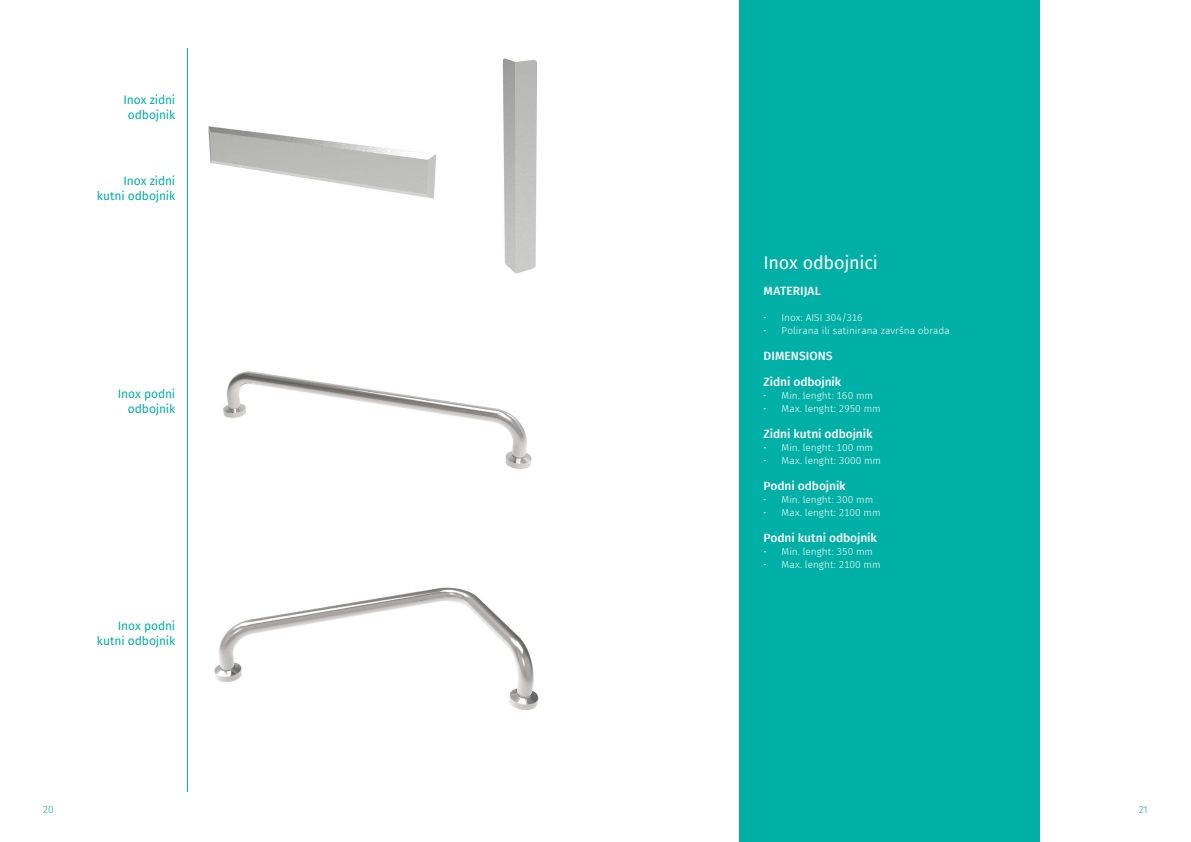
<style>
.page{position:relative;width:1191px;height:842px;background:#fff}
.page>*{position:absolute;margin:0;border:0;box-sizing:border-box;transform-origin:0 0}
.t1{font:18px "Fira Sans";letter-spacing:-.01em;color:#fff}
.t2{font:500 12px/26px "Fira Sans";letter-spacing:-.005em;color:#fff}
.t3{font:12px/15px "Fira Sans";letter-spacing:-.015em;color:#00afa5;text-align:right}
.t4{font:300 10px "Fira Sans";color:#fff}
.t5{font:300 10px "Fira Sans";color:#00afa5}
</style>
<div class="page">
<hr style="left:187px;top:48px;width:1px;height:744px;background:#00afa5">
<div style="left:739px;top:0;width:300px;height:842px;background:#00afa5"></div>
<img style="left:502px;top:58px;width:36px;height:216px">
<img style="left:208px;top:126px;width:228px;height:73px">
<img style="left:214px;top:587px;width:325px;height:123px">
<img style="left:223px;top:371px;width:309px;height:98px">
<p class="t3" style="left:123px;top:92px;width:53px;text-align:center">Inox zidni odbojnik</p>
<p class="t3" style="left:97px;top:173px;width:80px">Inox zidni kutni odbojnik</p>
<p class="t3" style="left:118px;top:386px;width:59px">Inox podni odbojnik</p>
<p class="t3" style="left:97px;top:618px;width:80px">Inox podni kutni odbojnik</p>
<h1 class="t1" style="left:763px;top:249px;width:116px">Inox odbojnici</h1>
<p class="t2" style="left:763px;top:277px;width:59px">MATERIJAL</p>
<p class="t4" style="left:763px;top:310px;width:101px">• Inox: AISI 304/316</p>
<p class="t4" style="left:763px;top:323px;width:188px">• Polirana ili satinirana završna obrada</p>
<p class="t2" style="left:763px;top:342px;width:79px">DIMENSIONS<br>Zidni odbojnik</p>
<p class="t4" style="left:763px;top:388px;width:111px">• Min. lenght: 160 mm</p>
<p class="t4" style="left:763px;top:401px;width:119px">• Max. lenght: 2950 mm</p>
<p class="t2" style="left:763px;top:420px;width:110px">Zidni kutni odbojnik</p>
<p class="t4" style="left:763px;top:440px;width:111px">• Min. lenght: 100 mm</p>
<p class="t4" style="left:763px;top:453px;width:119px">• Max. lenght: 3000 mm</p>
<p class="t2" style="left:763px;top:472px;width:84px">Podni odbojnik</p>
<p class="t4" style="left:763px;top:492px;width:111px">• Min. lenght: 300 mm</p>
<p class="t4" style="left:763px;top:505px;width:119px">• Max. lenght: 2100 mm</p>
<p class="t2" style="left:763px;top:524px;width:115px">Podni kutni odbojnik</p>
<p class="t4" style="left:763px;top:544px;width:111px">• Min. lenght: 350 mm</p>
<p class="t4" style="left:763px;top:557px;width:119px">• Max. lenght: 2100 mm</p>
<p class="t5" style="left:43px;top:802px;width:12px">20</p>
<p class="t5" style="left:1138px;top:802px;width:10px">21</p>
</div>
